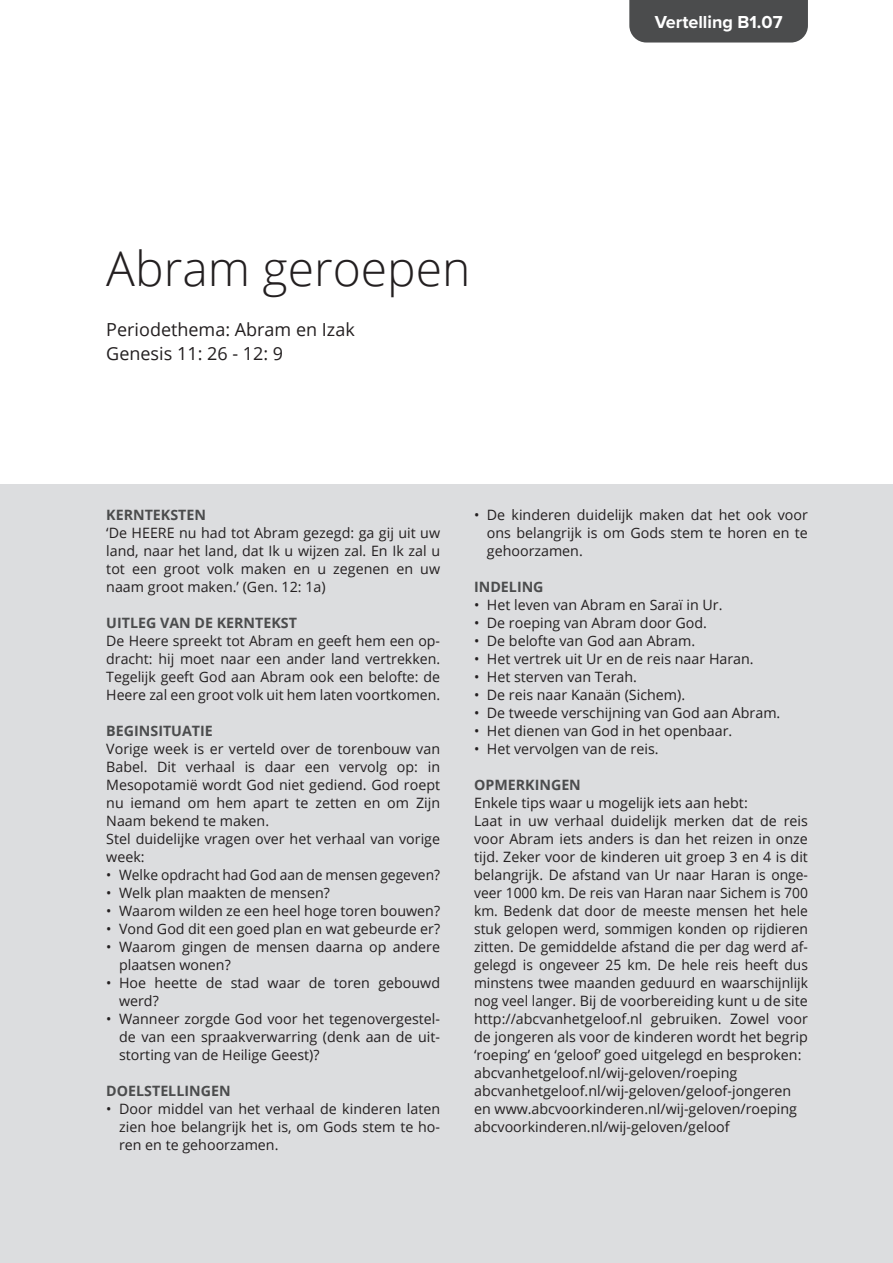
<style>
.page{position:relative;width:893px;height:1263px;background:#fff}
.page>*{position:absolute;margin:0;border:0;box-sizing:border-box;transform-origin:0 0}
.Hoofdkop{font:300 48px "Open Sans";color:#231f20}
.Onderkopje{font:18px "Open Sans";color:#231f20}
.t1{font:700 18px "Proxima Nova";color:#fff}
.Body{font:14.25px/18px "Open Sans";color:#231f20;text-align:justify}
.Tussenkop{font:700 14.25px "Open Sans";color:#4b4c4d}
</style>
<div class="page">
<div style="left:0;top:484px;width:893px;height:779px;background:#dcdddf"></div>
<div style="left:629px;top:0;width:179px;height:43px;background:#4b4c4d"></div>
<p class="Hoofdkop" style="left:106px;top:236px;width:366px">Abram geroepen</p>
<p class="Onderkopje" style="left:106px;top:317px;width:250px">Periodethema: Abram en Izak</p>
<p class="Onderkopje" style="left:106px;top:341px;width:178px">Genesis 11: 26 - 12: 9</p>
<p class="t1" style="left:655px;top:9px;width:129px">Vertelling B1.07</p>
<p class="Tussenkop" style="left:106px;top:505px;width:101px">KERNTEKSTEN</p>
<p class="Body" style="left:106px;top:524px;width:335px">‘De HEERE nu had tot Abram gezegd: ga gij uit uw land, naar het land, dat Ik u wijzen zal. En Ik zal u tot een groot volk maken en u zegenen en uw naam groot maken.’ (Gen. 12: 1a)</p>
<p class="Tussenkop" style="left:106px;top:613px;width:192px">UITLEG VAN DE KERNTEKST</p>
<p class="Body" style="left:106px;top:632px;width:335px">De Heere spreekt tot Abram en geeft hem een op&shy;dracht: hij moet naar een ander land vertrekken.<br>Tegelijk geeft God aan Abram ook een belofte: de Heere zal een groot volk uit hem laten voortkomen.</p>
<p class="Tussenkop" style="left:106px;top:721px;width:108px">BEGINSITUATIE</p>
<p class="Body" style="left:106px;top:740px;width:335px">Vorige week is er verteld over de torenbouw van Babel. Dit verhaal is daar een vervolg op: in Mesopotamië wordt God niet gediend. God roept nu iemand om hem apart te zetten en om Zijn Naam bekend te maken.</p>
<p class="Body" style="left:106px;top:830px;width:335px">Stel duidelijke vragen over het verhaal van vorige week:</p>
<p class="Body" style="left:106px;top:866px;width:335px">• Welke opdracht had God aan de mensen gegeven?</p>
<p class="Body" style="left:106px;top:884px;width:225px">• Welk plan maakten de mensen?</p>
<p class="Body" style="left:106px;top:902px;width:335px">• Waarom wilden ze een heel hoge toren bouwen?</p>
<p class="Body" style="left:106px;top:920px;width:335px">• Vond God dit een goed plan en wat gebeurde er?</p>
<p class="Body" style="left:119px;top:938px;width:323px;text-indent:-13px">• Waarom gingen de mensen daarna op andere plaatsen wonen?</p>
<p class="Body" style="left:119px;top:974px;width:323px;text-indent:-13px">• Hoe heette de stad waar de toren gebouwd werd?</p>
<p class="Body" style="left:119px;top:1010px;width:323px;text-indent:-13px">• Wanneer zorgde God voor het tegenovergestel&shy;de van een spraakverwarring (denk aan de uit&shy;storting van de Heilige Geest)?</p>
<p class="Tussenkop" style="left:106px;top:1081px;width:126px">DOELSTELLINGEN</p>
<p class="Body" style="left:119px;top:1100px;width:323px;text-indent:-13px">• Door middel van het verhaal de kinderen laten zien hoe belangrijk het is, om Gods stem te ho&shy;ren en te gehoorzamen.</p>
<p class="Body" style="left:487px;top:506px;width:323px;text-indent:-13px">• De kinderen duidelijk maken dat het ook voor ons belangrijk is om Gods stem te horen en te gehoorzamen.</p>
<p class="Tussenkop" style="left:474px;top:577px;width:71px">INDELING</p>
<p class="Body" style="left:474px;top:596px;width:250px">• Het leven van Abram en Saraï in Ur.</p>
<p class="Body" style="left:474px;top:614px;width:234px">• De roeping van Abram door God.</p>
<p class="Body" style="left:474px;top:632px;width:223px">• De belofte van God aan Abram.</p>
<p class="Body" style="left:474px;top:650px;width:281px">• Het vertrek uit Ur en de reis naar Haran.</p>
<p class="Body" style="left:474px;top:668px;width:164px">• Het sterven van Terah.</p>
<p class="Body" style="left:474px;top:686px;width:213px">• De reis naar Kanaän (Sichem).</p>
<p class="Body" style="left:474px;top:704px;width:308px">• De tweede verschijning van God aan Abram.</p>
<p class="Body" style="left:474px;top:722px;width:260px">• Het dienen van God in het openbaar.</p>
<p class="Body" style="left:474px;top:740px;width:186px">• Het vervolgen van de reis.</p>
<p class="Tussenkop" style="left:474px;top:775px;width:108px">OPMERKINGEN</p>
<p class="Body" style="left:474px;top:794px;width:275px">Enkele tips waar u mogelijk iets aan hebt:</p>
<p class="Body" style="left:474px;top:812px;width:335px">Laat in uw verhaal duidelijk merken dat de reis voor Abram iets anders is dan het reizen in onze tijd. Zeker voor de kinderen uit groep 3 en 4 is dit belangrijk. De afstand van Ur naar Haran is onge&shy;veer 1000 km. De reis van Haran naar Sichem is 700 km. Bedenk dat door de meeste mensen het hele stuk gelopen werd, sommigen konden op rijdieren zitten. De gemiddelde afstand die per dag werd af&shy;gelegd is ongeveer 25 km. De hele reis heeft dus minstens twee maanden geduurd en waarschijnlijk nog veel langer. Bij de voorbereiding kunt u de site http://abcvanhetgeloof.nl gebruiken. Zowel voor de jongeren als voor de kinderen wordt het begrip ‘roeping’ en ‘geloof’ goed uitgelegd en besproken:</p>
<p class="Body" style="left:474px;top:1064px;width:265px">abcvanhetgeloof.nl/wij-geloven/roeping</p>
<p class="Body" style="left:474px;top:1082px;width:319px">abcvanhetgeloof.nl/wij-geloven/geloof-jongeren</p>
<p class="Body" style="left:474px;top:1100px;width:324px">en www.abcvoorkinderen.nl/wij-geloven/roeping</p>
<p class="Body" style="left:474px;top:1118px;width:257px">abcvoorkinderen.nl/wij-geloven/geloof</p>
</div>
